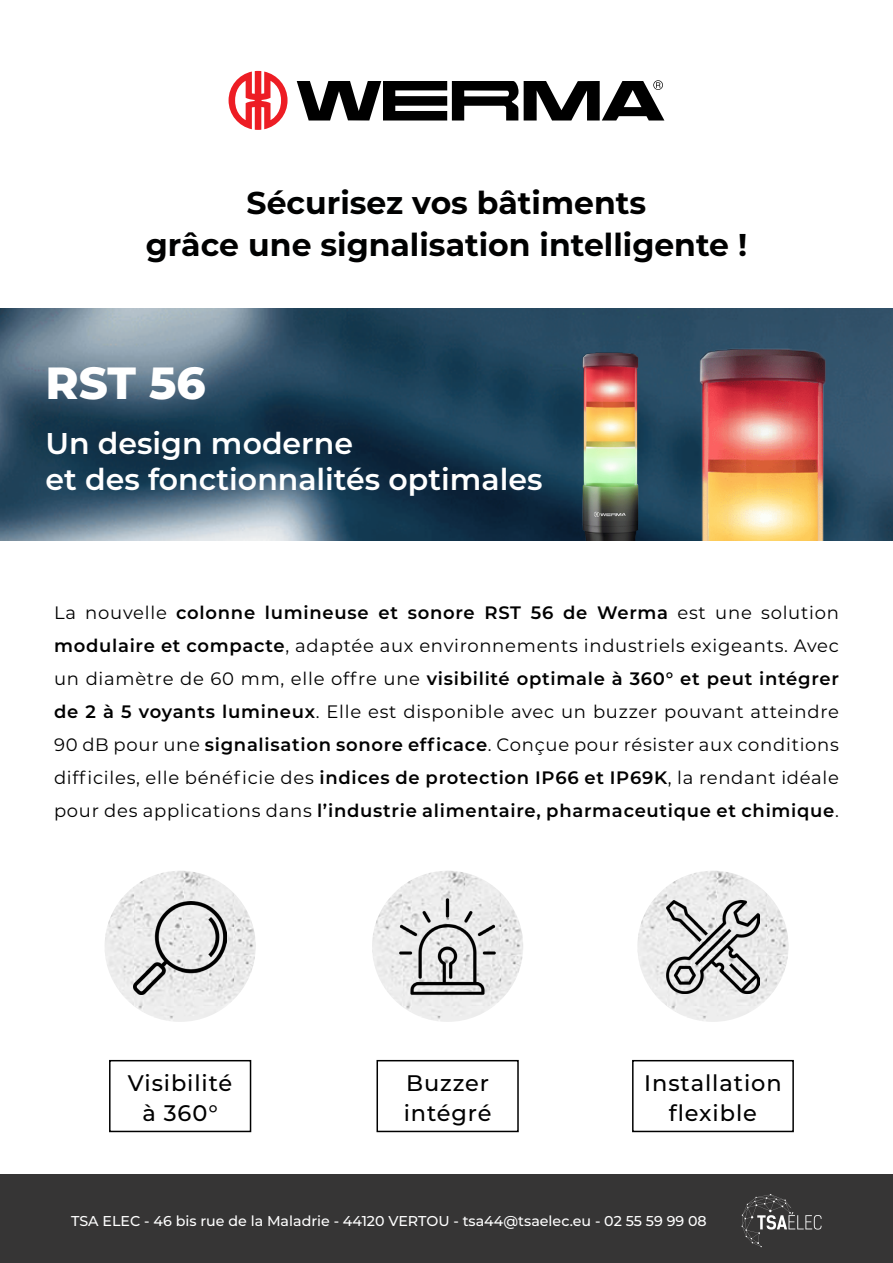
<style>
.page{position:relative;width:893px;height:1263px;background:#fff}
.page>*{position:absolute;margin:0;border:0;box-sizing:border-box;transform-origin:0 0}
.t1{font:800 45px "Montserrat";color:#fff}
.t2{font:700 31.5px/42px "Montserrat";color:#000101;text-align:center}
.t3{font:600 30px/36px "Montserrat";color:#fff}
.t4{font:500 22.5px/30px "Montserrat";letter-spacing:.04em;color:#000;text-align:center}
.t5{font:18px/33px "Montserrat";letter-spacing:.04em;color:#000;text-align:justify}
.t6{font:500 14.25px "Montserrat";color:#fff}
.s1{color:#000}
.s2{font-weight:600}
</style>
<div class="page">
<div style="left:0;top:1174px;width:893px;height:89px;background:#363535"></div>
<svg style="left:742px;top:1194px;width:79px;height:53px"></svg>
<svg style="left:229px;top:71px;width:59px;height:59px"></svg>
<svg style="left:297px;top:80px;width:367px;height:41px"></svg>
<img style="left:0;top:308px;width:893px;height:232px">
<img style="left:641px;top:333px;width:252px;height:207px">
<img style="left:556px;top:346px;width:105px;height:194px">
<img style="left:637px;top:871px;width:152px;height:151px;border-radius:76px">
<img style="left:666px;top:900px;width:93px;height:93px">
<img style="left:105px;top:871px;width:151px;height:151px;border-radius:76px">
<img style="left:134px;top:901px;width:93px;height:93px">
<img style="left:372px;top:871px;width:151px;height:151px;border-radius:76px">
<img style="left:397px;top:895px;width:102px;height:102px">
<div style="left:109px;top:1060px;width:142px;height:72px;border:2px solid #000"></div>
<div style="left:376px;top:1060px;width:143px;height:72px;border:2px solid #000"></div>
<div style="left:632px;top:1060px;width:162px;height:72px;border:2px solid #000"></div>
<h2 class="t2" style="left:146px;top:180px;width:603px">Sécurisez <span class="s1">vos bâtiments<br></span>grâce une signalisation intelligente !</h2>
<h1 class="t1" style="left:45px;top:350px;width:162px">RST 56</h1>
<h3 class="t3" style="left:45px;top:424px;width:499px">Un design moderne<br>et des fonctionnalités optimales</h3>
<p class="t5" style="left:54px;top:595px;width:786px">La nouvelle <span class="s2">colonne lumineuse et sonore RST 56 de Werma</span> est une solution <span class="s2">modulaire et compacte</span>, adaptée aux environnements industriels exigeants. Avec un diamètre de 60 mm, elle offre une <span class="s2">visibilité optimale à 360° et peut intégrer de 2 à 5 voyants lumineux</span>. Elle est disponible avec un buzzer pouvant atteindre 90 dB pour une <span class="s2">signalisation sonore efficace</span>. Conçue pour résister aux conditions difficiles, elle bénéficie des <span class="s2">indices de protection IP66 et IP69K</span>, la rendant idéale pour des applications dans <span class="s2">l’industrie alimentaire, pharmaceutique et chimique</span>.</p>
<p class="t4" style="left:128px;top:1067px;width:106px">Visibilité à 360°</p>
<p class="t4" style="left:644px;top:1067px;width:139px">Installation flexible</p>
<p class="t4" style="left:404px;top:1067px;width:89px;text-align:left">Buzzer intégré</p>
<p class="t6" style="left:71px;top:1210px;width:637px">TSA ELEC - 46 bis rue de la Maladrie - 44120 VERTOU - tsa44@tsaelec.eu - 02 55 59 99 08</p>
</div>
